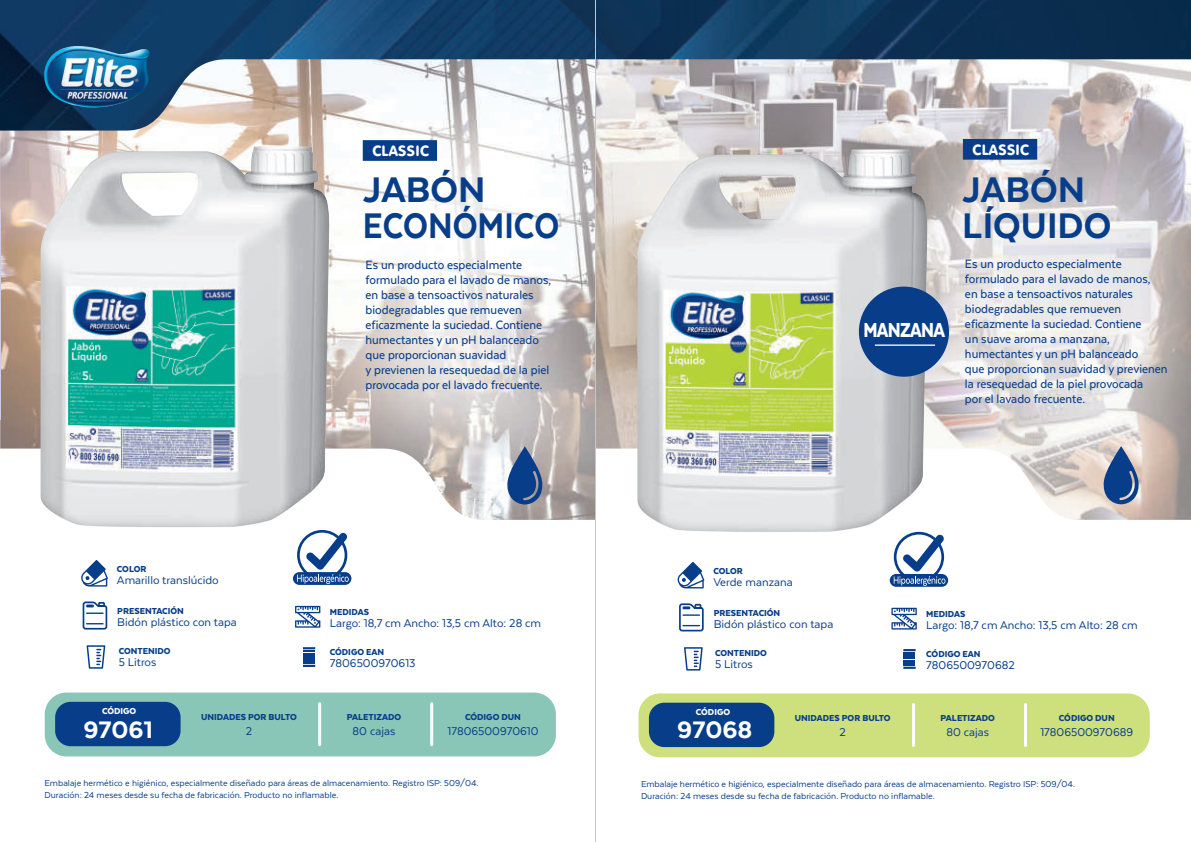
<style>
.page{position:relative;width:1191px;height:842px;background:#fff}
.page>*{position:absolute;margin:0;border:0;box-sizing:border-box;transform-origin:0 0}
.t1{font:800 41px/36px "Texta";color:#083e89}
.t2{font:800 27.5px "Texta";color:#fff}
.t3{font:900 23.4px "Texta";letter-spacing:-.035em;color:#fff;scale:.83 1}
.t4{font:14.7px "VAG Rounded BT";letter-spacing:.025em;color:#fff}
.t5{font:500 14px/15px "Texta";color:#083e89;scale:.94 1}
.t6{font:13px "Texta";color:#083e89}
.t7{font:10px/12px "Texta";color:#083e89}
.t8{font:900 10px "Texta";color:#083e89}
.t9{font:900 10px "Texta";color:#fff}
</style>
<div class="page">
<svg style="left:295px;top:606px;width:25px;height:22px"></svg>
<svg style="left:87px;top:645px;width:18px;height:24px"></svg>
<svg style="left:81px;top:567px;width:27px;height:20px"></svg>
<svg style="left:303px;top:647px;width:12px;height:20px"></svg>
<svg style="left:82px;top:601px;width:26px;height:29px"></svg>
<svg style="left:293px;top:572px;width:58px;height:13px"></svg>
<svg style="left:297px;top:532px;width:52px;height:52px"></svg>
<img style="left:0;top:131px;width:1191px;height:389px">
<hr style="left:0;top:209px;width:1px;height:211px;background:#cccde2">
<div style="left:363px;top:140px;width:74px;height:21px;background:#083e89"></div>
<svg style="left:891px;top:608px;width:25px;height:21px"></svg>
<svg style="left:684px;top:647px;width:18px;height:23px"></svg>
<svg style="left:677px;top:572px;width:27px;height:16px"></svg>
<svg style="left:903px;top:649px;width:12px;height:20px"></svg>
<svg style="left:679px;top:603px;width:25px;height:29px"></svg>
<svg style="left:889px;top:574px;width:59px;height:13px"></svg>
<svg style="left:893px;top:534px;width:52px;height:52px"></svg>
<div style="left:963px;top:139px;width:74px;height:21px;background:#083e89"></div>
<div style="left:45px;top:692px;width:511px;height:64px;background:#89c6b7;border-radius:22px"></div>
<hr style="left:318px;top:704px;width:3px;height:41px;background:#fff">
<hr style="left:430px;top:704px;width:3px;height:41px;background:#fff">
<div style="left:55px;top:702px;width:126px;height:44px;background:#083e89;border-radius:15px"></div>
<div style="left:638px;top:693px;width:511px;height:64px;background:#cedf7d;border-radius:22px"></div>
<hr style="left:912px;top:704px;width:3px;height:41px;background:#fff">
<hr style="left:1024px;top:704px;width:3px;height:41px;background:#fff">
<div style="left:649px;top:703px;width:125px;height:44px;background:#083e89;border-radius:15px"></div>
<svg style="left:507px;top:446px;width:36px;height:58px;background:#4f6e9b"></svg>
<svg style="left:1103px;top:446px;width:36px;height:58px;background:#5e79a3"></svg>
<img style="left:39px;top:146px;width:291px;height:421px">
<img style="left:636px;top:149px;width:292px;height:423px">
<div style="left:859px;top:287px;width:90px;height:90px;background:#083e89;border-radius:50%"></div>
<hr style="left:875px;top:344px;width:60px;height:2px;background:#fff">
<img style="left:0;top:0;width:1191px;height:131px">
<img style="left:44px;top:46px;width:105px;height:62px">
<hr style="left:595px;top:0;width:1px;height:842px;background:#c7c8ca">
<p class="t4" style="left:372px;top:142px;width:58px">CLASSIC</p>
<p class="t4" style="left:972px;top:140px;width:58px">CLASSIC</p>
<h1 class="t1" style="left:363px;top:171px;width:198px">JABÓN<br>ECONÓMICO</h1>
<h1 class="t1" style="left:962px;top:171px;width:150px">JABÓN<br>LÍQUIDO</h1>
<p class="t5" style="left:365px;top:257px;width:199px">Es un producto especialmente formulado para el lavado de manos, en base a tensoactivos naturales biodegradables que remueven eficazmente la suciedad. Contiene humectantes y un pH balanceado que proporcionan suavidad<br>y previenen la resequedad de la piel provocada por el lavado frecuente.</p>
<h3 class="t3" style="left:863px;top:318px;width:100px">MANZANA</h3>
<p class="t5" style="left:965px;top:256px;width:217px">Es un producto especialmente formulado para el lavado de manos,<br>en base a tensoactivos naturales biodegradables que remueven eficazmente la suciedad. Contiene<br>un suave aroma a manzana, humectantes y un pH balanceado<br>que proporcionan suavidad y previenen la resequedad de la piel provocada<br>por el lavado frecuente.</p>
<p class="t8" style="left:117px;top:564px;width:31px">COLOR</p>
<p class="t6" style="left:117px;top:573px;width:103px">Amarillo translúcido</p>
<p class="t8" style="left:117px;top:606px;width:68px">PRESENTACIÓN</p>
<p class="t6" style="left:117px;top:616px;width:121px">Bidón plástico con tapa</p>
<p class="t8" style="left:330px;top:607px;width:41px">MEDIDAS</p>
<p class="t6" style="left:330px;top:616px;width:213px">Largo: 18,7 cm Ancho: 13,5 cm Alto: 28 cm</p>
<p class="t8" style="left:713px;top:566px;width:31px">COLOR</p>
<p class="t6" style="left:713px;top:575px;width:81px">Verde manzana</p>
<p class="t8" style="left:713px;top:608px;width:68px">PRESENTACIÓN</p>
<p class="t6" style="left:713px;top:618px;width:121px">Bidón plástico con tapa</p>
<p class="t8" style="left:926px;top:608px;width:41px">MEDIDAS</p>
<p class="t6" style="left:926px;top:618px;width:213px">Largo: 18,7 cm Ancho: 13,5 cm Alto: 28 cm</p>
<p class="t8" style="left:119px;top:646px;width:53px">CONTENIDO</p>
<p class="t6" style="left:119px;top:656px;width:39px">5 Litros</p>
<p class="t8" style="left:330px;top:647px;width:56px">CÓDIGO EAN</p>
<p class="t6" style="left:330px;top:656px;width:87px">7806500970613</p>
<p class="t8" style="left:715px;top:648px;width:53px">CONTENIDO</p>
<p class="t6" style="left:715px;top:658px;width:39px">5 Litros</p>
<p class="t8" style="left:926px;top:649px;width:56px">CÓDIGO EAN</p>
<p class="t6" style="left:926px;top:658px;width:90px">7806500970682</p>
<p class="t9" style="left:102px;top:706px;width:36px">CÓDIGO</p>
<p class="t8" style="left:465px;top:712px;width:57px">CÓDIGO DUN</p>
<p class="t8" style="left:201px;top:712px;width:97px">UNIDADES POR BULTO</p>
<p class="t6" style="left:246px;top:725px;width:8px">2</p>
<p class="t8" style="left:347px;top:712px;width:56px">PALETIZADO</p>
<p class="t6" style="left:353px;top:725px;width:44px">80 cajas</p>
<h2 class="t2" style="left:83px;top:715px;width:71px">97061</h2>
<p class="t6" style="left:447px;top:725px;width:92px">17806500970610</p>
<p class="t9" style="left:696px;top:707px;width:36px">CÓDIGO</p>
<p class="t8" style="left:1059px;top:713px;width:57px">CÓDIGO DUN</p>
<p class="t8" style="left:795px;top:713px;width:97px">UNIDADES POR BULTO</p>
<p class="t6" style="left:839px;top:725px;width:8px">2</p>
<p class="t8" style="left:940px;top:713px;width:56px">PALETIZADO</p>
<p class="t6" style="left:946px;top:725px;width:44px">80 cajas</p>
<h2 class="t2" style="left:677px;top:716px;width:77px">97068</h2>
<p class="t6" style="left:1040px;top:725px;width:94px">17806500970689</p>
<p class="t7" style="left:45px;top:777px;width:435px">Embalaje hermético e higiénico, especialmente diseñado para áreas de almacenamiento. Registro ISP: 509/04.<br>Duración: 24 meses desde su fecha de fabricación. Producto no inflamable.</p>
<p class="t7" style="left:641px;top:778px;width:435px">Embalaje hermético e higiénico, especialmente diseñado para áreas de almacenamiento. Registro ISP: 509/04.<br>Duración: 24 meses desde su fecha de fabricación. Producto no inflamable.</p>
</div>
